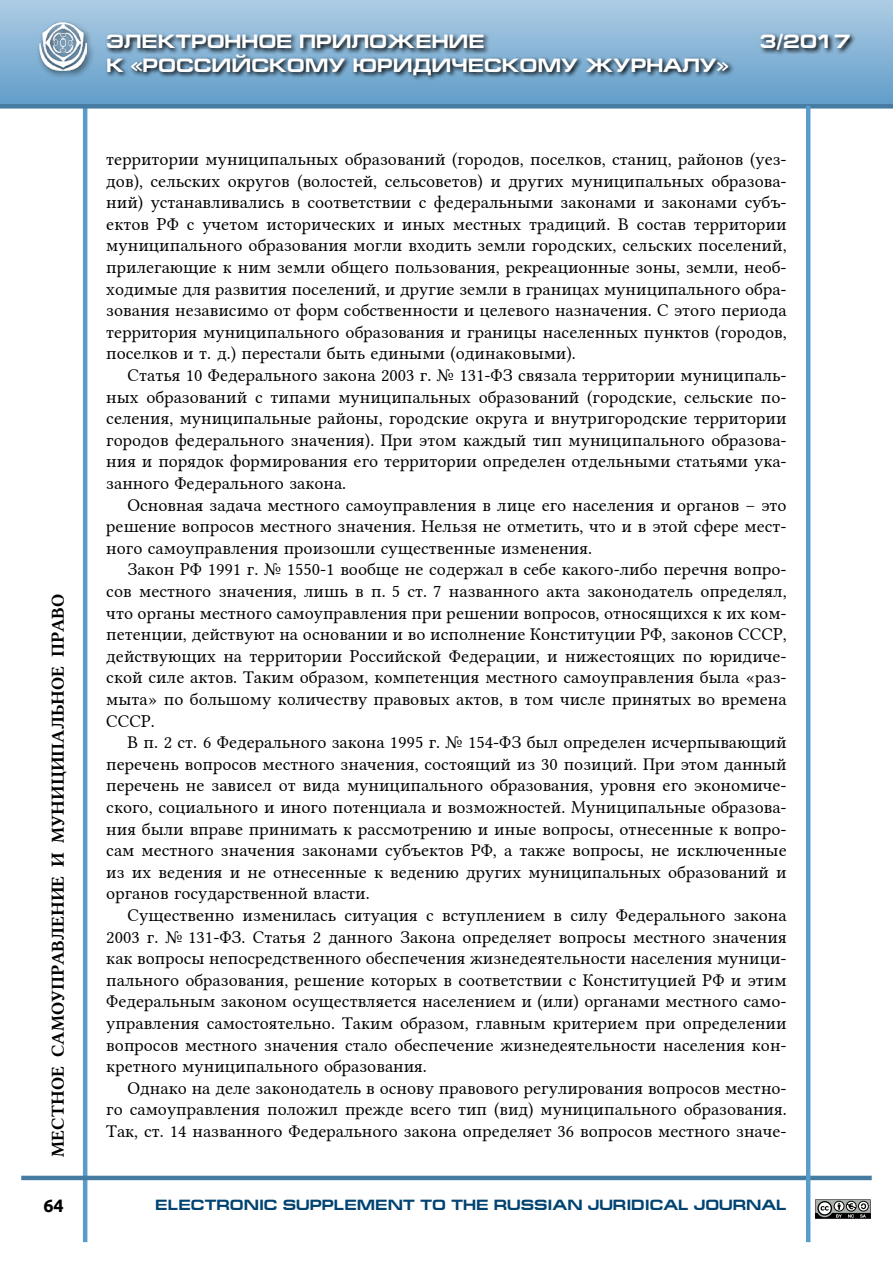
<style>
.page{position:relative;width:893px;height:1263px;background:#fff}
.page>*{position:absolute;margin:0;border:0;box-sizing:border-box;transform-origin:0 0}
.t1{font:700 19.5px "Europe Ext";color:#fff}
.t2{font:18px/21.6px "Lin Libertine";color:#000;text-align:justify}
.t3{font:18px "Lin Libertine B";color:#000}
.t4{font:700 18px "Ubuntu";color:#000}
.t5{font:700 15px "Europe Ext";color:#004371}
</style>
<div class="page">
<div style="left:0;top:0;width:893px;height:106px;background:linear-gradient(to bottom,#aecce4,#619dc9)"></div>
<hr style="left:83px;top:106px;width:4px;height:1136px;background:#589cca">
<hr style="left:21px;top:1176px;width:851px;height:4px;background:#467ba2">
<div style="left:0;top:104px;width:893px;height:5px;background:#467ba2"></div>
<div style="left:35px;top:19px;width:60px;height:60px;background:#000;opacity:.63"></div>
<img style="left:39px;top:23px;width:48px;height:47px">
<svg style="left:105px;top:31px;width:751px;height:50px;background:#6b90ac"></svg>
<hr style="left:806px;top:106px;width:4px;height:1136px;background:#589cca">
<svg style="left:815px;top:1199px;width:56px;height:20px"></svg>
<p class="t3" style="left:46px;top:1157px;width:564px;rotate:-90deg">местное самоуправление и муниципальное право</p>
<p class="t4" style="left:43px;top:1195px;width:22px">64</p>
<p class="t1" style="left:106px;top:31px;width:380px">ЭЛЕКТРОННОЕ ПРИЛОЖЕНИЕ</p>
<p class="t1" style="left:759px;top:31px;width:92px">3/2017</p>
<p class="t1" style="left:106px;top:54px;width:624px">К «РОССИЙСКОМУ ЮРИДИЧЕСКОМУ ЖУРНАЛУ»</p>
<p class="t2" style="left:106px;top:146px;width:682px">территории муниципальных образований (городов, поселков, станиц, районов (уез&shy;дов), сельских округов (волостей, сельсоветов) и других муниципальных образова&shy;ний) устанавливались в соответствии с федеральными законами и законами субъ&shy;ектов РФ с учетом исторических и иных местных традиций. В состав территории муниципального образования могли входить земли городских, сельских поселений, прилегающие к ним земли общего пользования, рекреационные зоны, земли, необ&shy;ходимые для развития поселений, и другие земли в границах муниципального обра&shy;зования независимо от форм собственности и целевого назначения. С этого периода территория муниципального образования и границы населенных пунктов (городов, поселков и т. д.) перестали быть едиными (одинаковыми).</p>
<p class="t2" style="left:106px;top:362px;width:682px;text-indent:21px">Статья 10 Федерального закона 2003 г. № 131-ФЗ связала территории муниципаль&shy;ных образований с типами муниципальных образований (городские, сельские по&shy;селения, муниципальные районы, городские округа и внутригородские территории городов федерального значения). При этом каждый тип муниципального образова&shy;ния и порядок формирования его территории определен отдельными статьями ука&shy;занного Федерального закона.</p>
<p class="t2" style="left:106px;top:492px;width:682px;text-indent:21px">Основная задача местного самоуправления в лице его населения и органов – это решение вопросов местного значения. Нельзя не отметить, что и в этой сфере мест&shy;ного самоуправления произошли существенные изменения.</p>
<p class="t2" style="left:106px;top:557px;width:682px;text-indent:21px">Закон РФ 1991 г. № 1550-1 вообще не содержал в себе какого-либо перечня вопро&shy;сов местного значения, лишь в п. 5 ст. 7 названного акта законодатель определял, что органы местного самоуправления при решении вопросов, относящихся к их ком&shy;петенции, действуют на основании и во исполнение Конституции РФ, законов СССР, действующих на территории Российской Федерации, и нижестоящих по юридиче&shy;ской силе актов. Таким образом, компетенция местного самоуправления была «раз&shy;мыта» по большому количеству правовых актов, в том числе принятых во времена СССР.</p>
<p class="t2" style="left:106px;top:729px;width:682px;text-indent:21px">В п. 2 ст. 6 Федерального закона 1995 г. № 154-ФЗ был определен исчерпывающий перечень вопросов местного значения, состоящий из 30 позиций. При этом данный перечень не зависел от вида муниципального образования, уровня его экономиче&shy;ского, социального и иного потенциала и возможностей. Муниципальные образова&shy;ния были вправе принимать к рассмотрению и иные вопросы, отнесенные к вопро&shy;сам местного значения законами субъектов РФ, а также вопросы, не исключенные из их ведения и не отнесенные к ведению других муниципальных образований и органов государственной власти.</p>
<p class="t2" style="left:106px;top:902px;width:682px;text-indent:21px">Существенно изменилась ситуация с вступлением в силу Федерального закона 2003 г. № 131-ФЗ. Статья 2 данного Закона определяет вопросы местного значения как вопросы непосредственного обеспечения жизнедеятельности населения муници&shy;пального образования, решение которых в соответствии с Конституцией РФ и этим Федеральным законом осуществляется населением и (или) органами местного само&shy;управления самостоятельно. Таким образом, главным критерием при определении вопросов местного значения стало обеспечение жизнедеятельности населения кон&shy;кретного муниципального образования.</p>
<p class="t2" style="left:106px;top:1075px;width:682px;text-indent:21px">Однако на деле законодатель в основу правового регулирования вопросов местно&shy;го самоуправления положил прежде всего тип (вид) муниципального образования.<br>Так, ст. 14 названного Федерального закона определяет 36 вопросов местного значе-</p>
<p class="t5" style="left:155px;top:1196px;width:633px">ELECTRONIC SUPPLEMENT TO THE RUSSIAN JURIDICAL JOURNAL</p>
</div>
